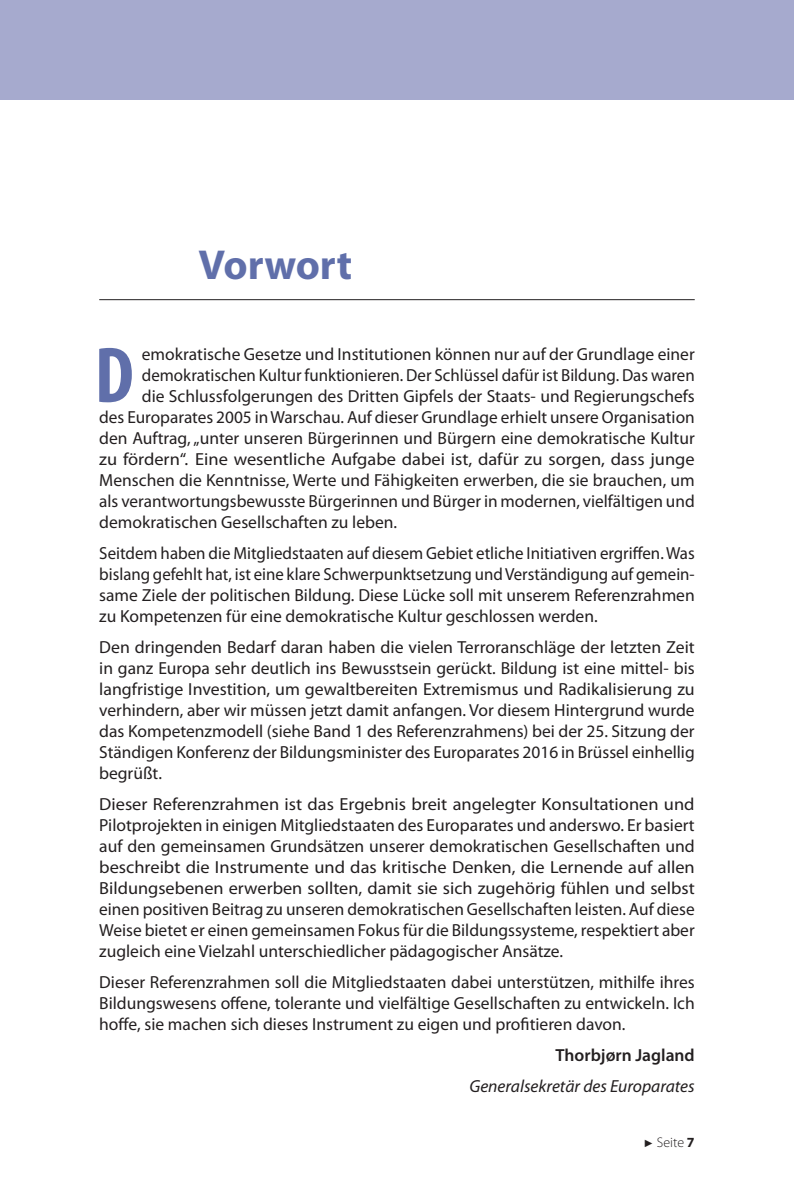
<style>
.page{position:relative;width:794px;height:1191px;background:#fff}
.page>*{position:absolute;margin:0;border:0;box-sizing:border-box;transform-origin:0 0}
.t1{font:700 condensed 79.8px "Myriad Pro";color:#606faa}
.t2{font:700 42px "Myriad Pro";color:#606faa}
.t3{font:17.5px/21px "Myriad Pro";color:#231f20;text-align:justify}
.t4{font:17.5px/21px "Myriad Pro";color:#231f20;text-align:justify;scale:1.05 1}
.t5{font:italic 17.5px "Myriad Pro";color:#231f20}
.t6{font:600 17.5px "Myriad Pro";color:#231f20}
.t7{font:300 14px "Myriad Pro";color:#231f20}
.s1{font-family:"Arial";font-weight:400;font-size:10.5px}
.s2{font-weight:700}
</style>
<div class="page">
<hr style="left:99px;top:299px;width:595px;height:1px;background:#231f20">
<div style="left:0;top:0;width:794px;height:99px;background:#a6aace"></div>
<h2 class="t2" style="left:198px;top:238px;width:155px">Vorwort</h2>
<h1 class="t1" style="left:95px;top:325px;width:41px">D</h1>
<p class="t3" style="left:142px;top:343px;width:554px">emokratische Gesetze und Institutionen können nur auf der Grundlage einer</p>
<p class="t3" style="left:142px;top:364px;width:554px">demokratischen Kultur funktionieren. Der Schlüssel dafür ist Bildung. Das waren</p>
<p class="t3" style="left:142px;top:385px;width:554px">die Schlussfolgerungen des Dritten Gipfels der Staats- und Regierungschefs</p>
<p class="t3" style="left:99px;top:406px;width:597px">des Europarates 2005 in Warschau. Auf dieser Grundlage erhielt unsere Organisation</p>
<p class="t3" style="left:99px;top:427px;width:597px">den Auftrag, „unter unseren Bürgerinnen und Bürgern eine demokratische Kultur</p>
<p class="t4" style="left:99px;top:448px;width:568px">zu fördern“. Eine wesentliche Aufgabe dabei ist, dafür zu sorgen, dass junge</p>
<p class="t3" style="left:99px;top:469px;width:597px">Menschen die Kenntnisse, Werte und Fähigkeiten erwerben, die sie brauchen, um</p>
<p class="t3" style="left:99px;top:490px;width:597px">als verantwortungsbewusste Bürgerinnen und Bürger in modernen, vielfältigen und</p>
<p class="t3" style="left:99px;top:511px;width:299px">demokratischen Gesellschaften zu leben.</p>
<p class="t3" style="left:99px;top:542px;width:597px">Seitdem haben die Mitgliedstaaten auf diesem Gebiet etliche Initiativen ergriffen. Was bislang gefehlt hat, ist eine klare Schwerpunktsetzung und Verständigung auf gemein&shy;same Ziele der politischen Bildung. Diese Lücke soll mit unserem Referenzrahmen zu Kompetenzen für eine demokratische Kultur geschlossen werden.</p>
<p class="t3" style="left:99px;top:636px;width:597px">Den dringenden Bedarf daran haben die vielen Terroranschläge der letzten Zeit in ganz Europa sehr deutlich ins Bewusstsein gerückt. Bildung ist eine mittel- bis langfristige Investition, um gewaltbereiten Extremismus und Radikalisierung zu verhindern, aber wir müssen jetzt damit anfangen. Vor diesem Hintergrund wurde das Kompetenzmodell (siehe Band 1 des Referenzrahmens) bei der 25. Sitzung der Ständigen Konferenz der Bildungsminister des Europarates 2016 in Brüssel einhellig begrüßt.</p>
<p class="t4" style="left:99px;top:793px;width:568px">Dieser Referenzrahmen ist das Ergebnis breit angelegter Konsultationen und Pilotprojekten in einigen Mitgliedstaaten des Europarates und anderswo. Er basiert auf den gemeinsamen Grundsätzen unserer demokratischen Gesellschaften und beschreibt die Instrumente und das kritische Denken, die Lernende auf allen Bildungsebenen erwerben sollten, damit sie sich zugehörig fühlen und selbst einen positiven Beitrag zu unseren demokratischen Gesellschaften leisten. Auf diese Weise bietet er einen gemeinsamen Fokus für die Bildungssysteme, respektiert aber zugleich eine Vielzahl unterschiedlicher pädagogischer Ansätze.</p>
<p class="t3" style="left:99px;top:971px;width:597px">Dieser Referenzrahmen soll die Mitgliedstaaten dabei unterstützen, mithilfe ihres Bildungswesens offene, tolerante und vielfältige Gesellschaften zu entwickeln. Ich hoffe, sie machen sich dieses Instrument zu eigen und profitieren davon.</p>
<p class="t6" style="left:555px;top:1043px;width:141px">Thorbjørn Jagland</p>
<p class="t5" style="left:469px;top:1075px;width:227px">Generalsekretär des Europarates</p>
<p class="t7" style="left:643px;top:1133px;width:53px"><span class="s1">►</span> Seite <span class="s2">7</span></p>
</div>
